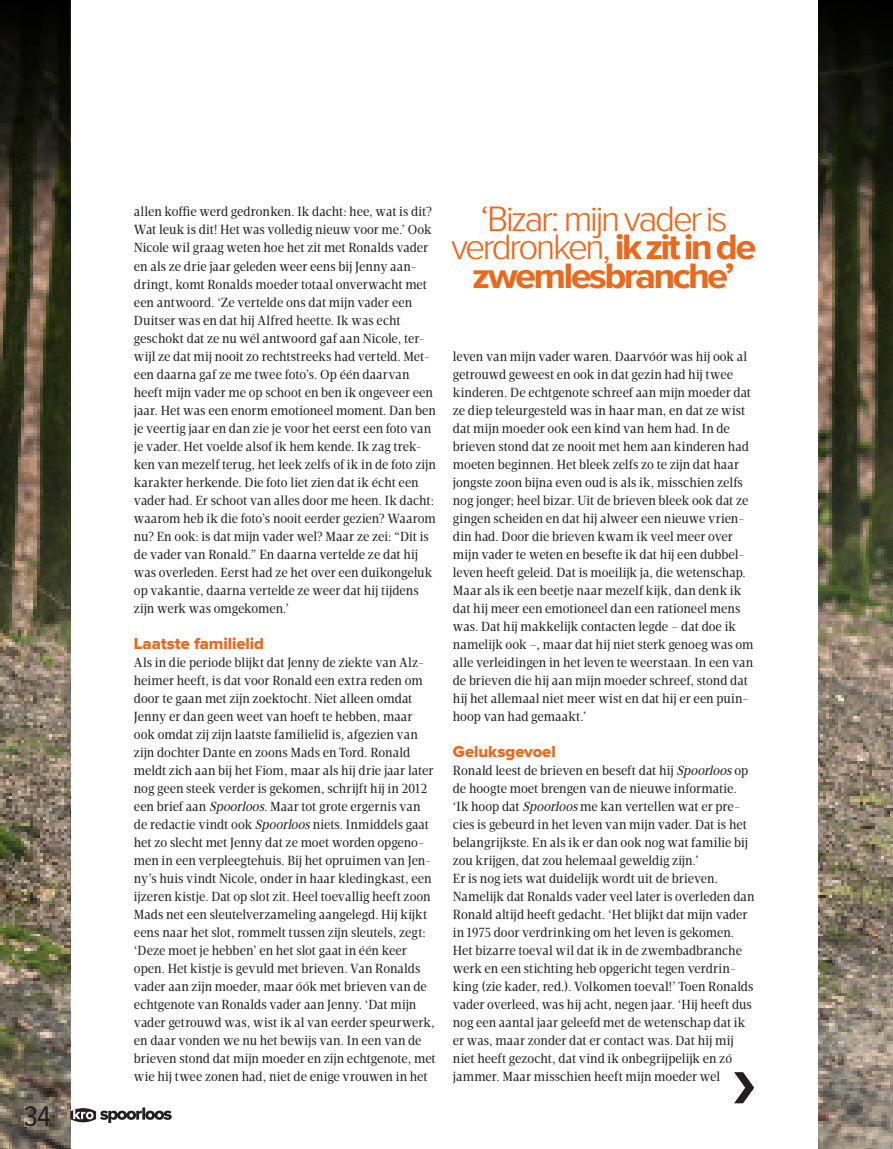
<style>
.page{position:relative;width:893px;height:1149px;background:#fff}
.page>*{position:absolute;margin:0;border:0;box-sizing:border-box;transform-origin:0 0}
.Streamer{font:300 36.6px/28.2px "Proxima Nova Cond";letter-spacing:-.065em;color:#e86a1f;text-align:center;scale:1.2 1}
.t1{font:29.4px "Proxima Nova Cond";color:#231f20}
.Tussenkop{font:16.5px "Proxima Nova Extrabld";letter-spacing:-.01em;color:#e86a1f}
.Plat{font:13.5px/18px "Velino Condensed Text";letter-spacing:-.005em;color:#231f20}
.s1{font-style:italic}
.s2{font-weight:700}
</style>
<div class="page">
<img style="left:819px;top:252px;width:74px;height:896px">
<img style="left:0;top:252px;width:70px;height:896px">
<svg style="left:819px;top:0;width:74px;height:252px"></svg>
<svg style="left:0;top:0;width:70px;height:252px"></svg>
<svg style="left:70px;top:1107px;width:102px;height:15px"></svg>
<svg style="left:734px;top:1072px;width:20px;height:30px"></svg>
<p class="t1" style="left:24px;top:1099px;width:28px">34</p>
<p class="Plat" style="left:134px;top:203px;width:303px">allen koffie werd gedronken. Ik dacht: hee, wat is dit?<br>Wat leuk is dit! Het was volledig nieuw voor me.’ Ook Nicole wil graag weten hoe het zit met Ronalds vader en als ze drie jaar geleden weer eens bij Jenny aan&shy;dringt, komt Ronalds moeder totaal onverwacht met een antwoord. ‘Ze vertelde ons dat mijn vader een Duitser was en dat hij Alfred heette. Ik was echt geschokt dat ze nu wél antwoord gaf aan Nicole, ter&shy;wijl ze dat mij nooit zo rechtstreeks had verteld. Met&shy;een daarna gaf ze me twee foto’s. Op één daarvan heeft mijn vader me op schoot en ben ik ongeveer een jaar. Het was een enorm emotioneel moment. Dan ben je veertig jaar en dan zie je voor het eerst een foto van je vader. Het voelde alsof ik hem kende. Ik zag trek&shy;ken van mezelf terug, het leek zelfs of ik in de foto zijn karakter herkende. Die foto liet zien dat ik écht een vader had. Er schoot van alles door me heen. Ik dacht: waarom heb ik die foto’s nooit eerder gezien? Waarom nu? En ook: is dat mijn vader wel? Maar ze zei: “Dit is de vader van Ronald.” En daarna vertelde ze dat hij was overleden. Eerst had ze het over een duikongeluk op vakantie, daarna vertelde ze weer dat hij tijdens zijn werk was omgekomen.’</p>
<p class="Tussenkop" style="left:134px;top:633px;width:132px">Laatste familielid</p>
<p class="Plat" style="left:134px;top:653px;width:303px">Als in die periode blijkt dat Jenny de ziekte van Alz&shy;heimer heeft, is dat voor Ronald een extra reden om door te gaan met zijn zoektocht. Niet alleen omdat Jenny er dan geen weet van hoeft te hebben, maar ook omdat zij zijn laatste familielid is, afgezien van zijn dochter Dante en zoons Mads en Tord. Ronald meldt zich aan bij het Fiom, maar als hij drie jaar later nog geen steek verder is gekomen, schrijft hij in 2012 een brief aan <span class="s1">Spoorloos</span>. Maar tot grote ergernis van de redactie vindt ook <span class="s1">Spoorloos</span>niets. Inmiddels gaat het zo slecht met Jenny dat ze moet worden opgeno&shy;men in een verpleegtehuis. Bij het opruimen van Jen&shy;ny’s huis vindt Nicole, onder in haar kledingkast, een ijzeren kistje. Dat op slot zit. Heel toevallig heeft zoon Mads net een sleutelverzameling aangelegd. Hij kijkt eens naar het slot, rommelt tussen zijn sleutels, zegt: ‘Deze moet je hebben’ en het slot gaat in één keer open. Het kistje is gevuld met brieven. Van Ronalds vader aan zijn moeder, maar óók met brieven van de echtgenote van Ronalds vader aan Jenny. ‘Dat mijn vader getrouwd was, wist ik al van eerder speurwerk, en daar vonden we nu het bewijs van. In een van de brieven stond dat mijn moeder en zijn echtgenote, met wie hij twee zonen had, niet de enige vrouwen in het</p>
<p class="Streamer" style="left:451px;top:206px;width:256px">‘Bizar: mijn vader is verdronken, <span class="s2">ik zit in de zwemlesbranche’</span></p>
<p class="Plat" style="left:453px;top:347px;width:302px">leven van mijn vader waren. Daarvóór was hij ook al getrouwd geweest en ook in dat gezin had hij twee kinderen. De echtgenote schreef aan mijn moeder dat ze diep teleurgesteld was in haar man, en dat ze wist dat mijn moeder ook een kind van hem had. In de brieven stond dat ze nooit met hem aan kinderen had moeten beginnen. Het bleek zelfs zo te zijn dat haar jongste zoon bijna even oud is als ik, misschien zelfs nog jonger; heel bizar. Uit de brieven bleek ook dat ze gingen scheiden en dat hij alweer een nieuwe vrien&shy;din had. Door die brieven kwam ik veel meer over mijn vader te weten en besefte ik dat hij een dubbel&shy;leven heeft geleid. Dat is moeilijk ja, die wetenschap.<br>Maar als ik een beetje naar mezelf kijk, dan denk ik dat hij meer een emotioneel dan een rationeel mens was. Dat hij makkelijk contacten legde – dat doe ik namelijk ook –, maar dat hij niet sterk genoeg was om alle verleidingen in het leven te weerstaan. In een van de brieven die hij aan mijn moeder schreef, stond dat hij het allemaal niet meer wist en dat hij er een puin&shy;hoop van had gemaakt.’</p>
<p class="Tussenkop" style="left:453px;top:741px;width:105px">Geluksgevoel</p>
<p class="Plat" style="left:453px;top:761px;width:297px">Ronald leest de brieven en beseft dat hij <span class="s1">Spoorloos</span>op de hoogte moet brengen van de nieuwe informatie. ‘Ik hoop dat <span class="s1">Spoorloos</span>me kan vertellen wat er pre&shy;cies is gebeurd in het leven van mijn vader. Dat is het belangrijkste. En als ik er dan ook nog wat familie bij zou krijgen, dat zou helemaal geweldig zijn.’</p>
<p class="Plat" style="left:453px;top:869px;width:303px">Er is nog iets wat duidelijk wordt uit de brieven.<br>Namelijk dat Ronalds vader veel later is overleden dan Ronald altijd heeft gedacht. ‘Het blijkt dat mijn vader in 1975 door verdrinking om het leven is gekomen.<br>Het bizarre toeval wil dat ik in de zwembadbranche werk en een stichting heb opgericht tegen verdrin&shy;king (zie kader, red.). Volkomen toeval!’ Toen Ronalds vader overleed, was hij acht, negen jaar. ‘Hij heeft dus nog een aantal jaar geleefd met de wetenschap dat ik er was, maar zonder dat er contact was. Dat hij mij niet heeft gezocht, dat vind ik onbegrijpelijk en zó jammer. Maar misschien heeft mijn moeder wel</p>
</div>
